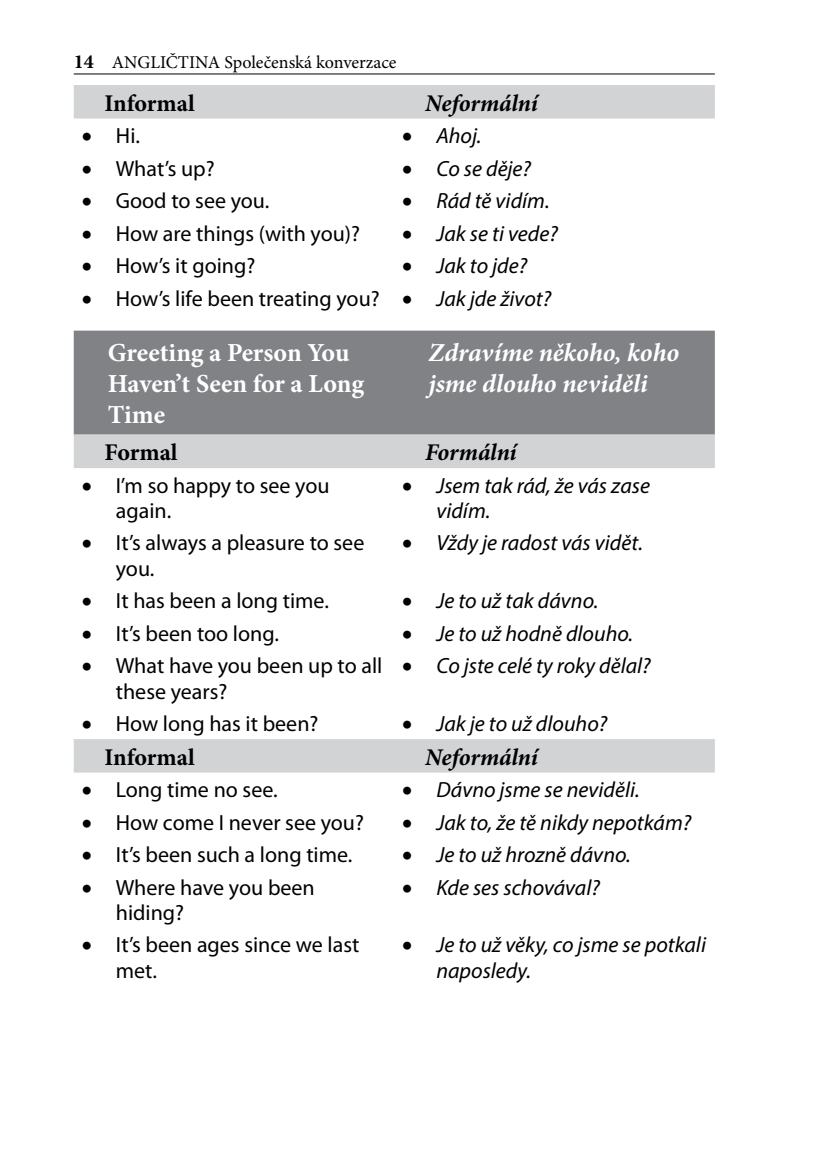
<style>
.page{position:relative;width:817px;height:1174px;background:#fff}
.page>*{position:absolute;margin:0;border:0;box-sizing:border-box;transform-origin:0 0}
.Nadpis1_Fraze{font:700 26px/31.2px "Minion Pro";letter-spacing:-.005em;color:#fff}
.Nadpis1_Fraze-2{font:italic 700 26px/31.2px "Minion Pro";letter-spacing:-.005em;color:#fff}
.Nadpis2_Fraze{font:italic 700 24px "Minion Pro";letter-spacing:-.005em;color:#000}
.Nadpis2_Fraze-2{font:700 24px "Minion Pro";color:#000}
.t1{font:22px/25.2px "Myriad Pro";color:#000}
.t2{font:italic 22px/25.4px "Myriad Pro";color:#000}
.t3{font:18px "Minion Pro";color:#000}
.s1{font-weight:700;font-size:20px}
</style>
<div class="page">
<hr style="left:74px;top:73px;width:640px;height:1px;background:#000">
<div style="left:74px;top:85px;width:640px;height:33px;background:#d1d3d4"></div>
<div style="left:74px;top:330px;width:640px;height:104px;background:#808285"></div>
<svg style="left:74px;top:434px;width:640px;height:338px"></svg>
<p class="t3" style="left:74px;top:51px;width:324px"><span class="s1">14</span> ANGLIČTINA Společenská konverzace</p>
<p class="Nadpis2_Fraze-2" style="left:104px;top:86px;width:92px">Informal</p>
<p class="Nadpis2_Fraze" style="left:425px;top:86px;width:114px">Neformální</p>
<p class="t1" style="left:82px;top:123px;width:60px">• Hi.</p>
<p class="t2" style="left:402px;top:123px;width:81px">• Ahoj.</p>
<p class="t1" style="left:82px;top:155px;width:134px">• What’s up?</p>
<p class="t2" style="left:402px;top:155px;width:130px">• Co se děje?</p>
<p class="t1" style="left:82px;top:188px;width:189px">• Good to see you.</p>
<p class="t2" style="left:402px;top:188px;width:149px">• Rád tě vidím.</p>
<p class="t1" style="left:82px;top:220px;width:280px">• How are things (with you)?</p>
<p class="t2" style="left:402px;top:220px;width:157px">• Jak se ti vede?</p>
<p class="t1" style="left:82px;top:253px;width:175px">• How’s it going?</p>
<p class="t2" style="left:402px;top:253px;width:126px">• Jak to jde?</p>
<p class="t1" style="left:82px;top:285px;width:299px">• How’s life been treating you?</p>
<p class="t2" style="left:402px;top:285px;width:150px">• Jak jde život?</p>
<p class="Nadpis1_Fraze" style="left:108px;top:337px;width:258px">Greeting a Person You<br>Haven’t Seen for a Long<br>Time</p>
<p class="Nadpis1_Fraze-2" style="left:428px;top:336px;width:252px">Zdravíme někoho, koho jsme dlouho neviděli</p>
<p class="Nadpis2_Fraze-2" style="left:104px;top:435px;width:75px">Formal</p>
<p class="Nadpis2_Fraze" style="left:425px;top:435px;width:93px">Formální</p>
<p class="t1" style="left:116px;top:472px;width:215px;text-indent:-34px">• I’m so happy to see you again.</p>
<p class="t2" style="left:436px;top:472px;width:215px;text-indent:-34px">• Jsem tak rád, že vás zase vidím.</p>
<p class="t1" style="left:116px;top:530px;width:250px;text-indent:-34px">• It’s always a pleasure to see you.</p>
<p class="t2" style="left:402px;top:530px;width:242px">• Vždy je radost vás vidět.</p>
<p class="t1" style="left:82px;top:588px;width:248px">• It has been a long time.</p>
<p class="t2" style="left:402px;top:588px;width:197px">• Je to už tak dávno.</p>
<p class="t1" style="left:82px;top:620px;width:199px">• It’s been too long.</p>
<p class="t2" style="left:402px;top:620px;width:232px">• Je to už hodně dlouho.</p>
<p class="t1" style="left:116px;top:653px;width:268px;text-indent:-34px">• What have you been up to all these years?</p>
<p class="t2" style="left:402px;top:653px;width:250px">• Co jste celé ty roky dělal?</p>
<p class="t1" style="left:82px;top:711px;width:238px">• How long has it been?</p>
<p class="t2" style="left:402px;top:710px;width:206px">• Jak je to už dlouho?</p>
<p class="Nadpis2_Fraze-2" style="left:104px;top:740px;width:92px">Informal</p>
<p class="Nadpis2_Fraze" style="left:425px;top:740px;width:114px">Neformální</p>
<p class="t1" style="left:82px;top:776px;width:197px">• Long time no see.</p>
<p class="t2" style="left:402px;top:776px;width:239px">• Dávno jsme se neviděli.</p>
<p class="t1" style="left:82px;top:809px;width:284px">• How come I never see you?</p>
<p class="t2" style="left:402px;top:809px;width:290px">• Jak to, že tě nikdy nepotkám?</p>
<p class="t1" style="left:82px;top:841px;width:272px">• It’s been such a long time.</p>
<p class="t2" style="left:402px;top:841px;width:230px">• Je to už hrozně dávno.</p>
<p class="t1" style="left:116px;top:874px;width:200px;text-indent:-34px">• Where have you been hiding?</p>
<p class="t2" style="left:402px;top:874px;width:199px">• Kde ses schovával?</p>
<p class="t1" style="left:116px;top:932px;width:245px;text-indent:-34px">• It’s been ages since we last met.</p>
<p class="t2" style="left:436px;top:932px;width:271px;text-indent:-34px">• Je to už věky, co jsme se potkali naposledy.</p>
</div>
